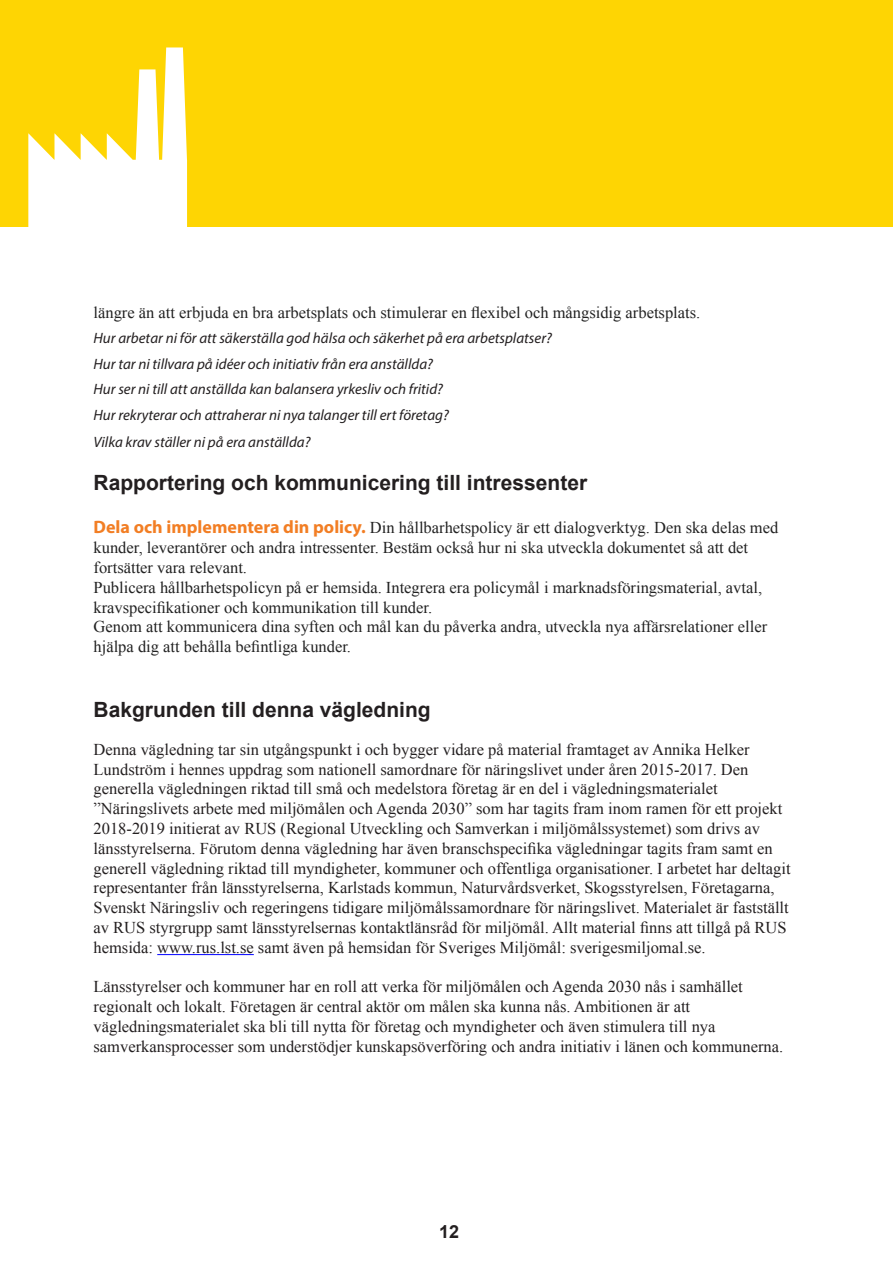
<style>
.page{position:relative;width:893px;height:1263px;background:#fff}
.page>*{position:absolute;margin:0;border:0;box-sizing:border-box;transform-origin:0 0}
.t1{font:700 21px "Arial";color:#231f20}
.t2{font:700 18px "Arial";color:#231f20}
.t3{font:16.5px/19.8px "Times New Roman";color:#231f20}
.t4{font:16.5px/19.8px "Times New Roman";color:#222}
.t5{font:italic 15px "Myriad Pro";color:#231f20}
.s1{font-family:"Myriad Pro";font-weight:700;font-size:18px;color:#f27e24}
</style>
<div class="page">
<div style="left:0;top:0;width:893px;height:226px;background:#fed503"></div>
<svg style="left:28px;top:47px;width:159px;height:180px"></svg>
<hr style="left:157px;top:954px;width:97px;height:1px;background:#00f">
<p class="t4" style="left:94px;top:302px;width:608px">längre än att erbjuda en bra arbetsplats och stimulerar en flexibel och mångsidig arbetsplats.</p>
<p class="t5" style="left:94px;top:329px;width:460px">Hur arbetar ni för att säkerställa god hälsa och säkerhet på era arbetsplatser?</p>
<p class="t5" style="left:94px;top:354px;width:341px">Hur tar ni tillvara på idéer och initiativ från era anställda?</p>
<p class="t5" style="left:94px;top:380px;width:351px">Hur ser ni till att anställda kan balansera yrkesliv och fritid?</p>
<p class="t5" style="left:94px;top:405px;width:357px">Hur rekryterar och attraherar ni nya talanger till ert företag?</p>
<p class="t5" style="left:94px;top:433px;width:218px">Vilka krav ställer ni på era anställda?</p>
<p class="t1" style="left:94px;top:469px;width:495px">Rapportering och kommunicering till intressenter</p>
<p class="t4" style="left:94px;top:518px;width:686px"><span class="s1">Dela och implementera din policy.</span> Din hållbarhetspolicy är ett dialogverktyg. Den ska delas med kunder, leverantörer och andra intressenter. Bestäm också hur ni ska utveckla dokumentet så att det fortsätter vara relevant.</p>
<p class="t4" style="left:94px;top:577px;width:670px">Publicera hållbarhetspolicyn på er hemsida. Integrera era policymål i marknadsföringsmaterial, avtal, kravspecifikationer och kommunikation till kunder.</p>
<p class="t4" style="left:94px;top:617px;width:675px">Genom att kommunicera dina syften och mål kan du påverka andra, utveckla nya affärsrelationer eller hjälpa dig att behålla befintliga kunder.</p>
<p class="t1" style="left:94px;top:696px;width:339px">Bakgrunden till denna vägledning</p>
<p class="t3" style="left:94px;top:739px;width:699px">Denna vägledning tar sin utgångspunkt i och bygger vidare på material framtaget av Annika Helker Lundström i hennes uppdrag som nationell samordnare för näringslivet under åren 2015-2017. Den generella vägledningen riktad till små och medelstora företag är en del i vägledningsmaterialet ”Näringslivets arbete med miljömålen och Agenda 2030” som har tagits fram inom ramen för ett projekt 2018-2019 initierat av RUS (Regional Utveckling och Samverkan i miljömålssystemet) som drivs av länsstyrelserna. Förutom denna vägledning har även branschspecifika vägledningar tagits fram samt en generell vägledning riktad till myndigheter, kommuner och offentliga organisationer. I arbetet har deltagit representanter från länsstyrelserna, Karlstads kommun, Naturvårdsverket, Skogsstyrelsen, Företagarna, Svenskt Näringsliv och regeringens tidigare miljömålssamordnare för näringslivet. Materialet är fastställt av RUS styrgrupp samt länsstyrelsernas kontaktlänsråd för miljömål. Allt material finns att tillgå på RUS hemsida: www.rus.lst.se samt även på hemsidan för Sveriges Miljömål: sverigesmiljomal.se.</p>
<p class="t3" style="left:94px;top:977px;width:691px">Länsstyrelser och kommuner har en roll att verka för miljömålen och Agenda 2030 nås i samhället regionalt och lokalt. Företagen är central aktör om målen ska kunna nås. Ambitionen är att vägledningsmaterialet ska bli till nytta för företag och myndigheter och även stimulera till nya samverkansprocesser som understödjer kunskapsöverföring och andra initiativ i länen och kommunerna.</p>
<p class="t2" style="left:439px;top:1219px;width:22px">12</p>
</div>
